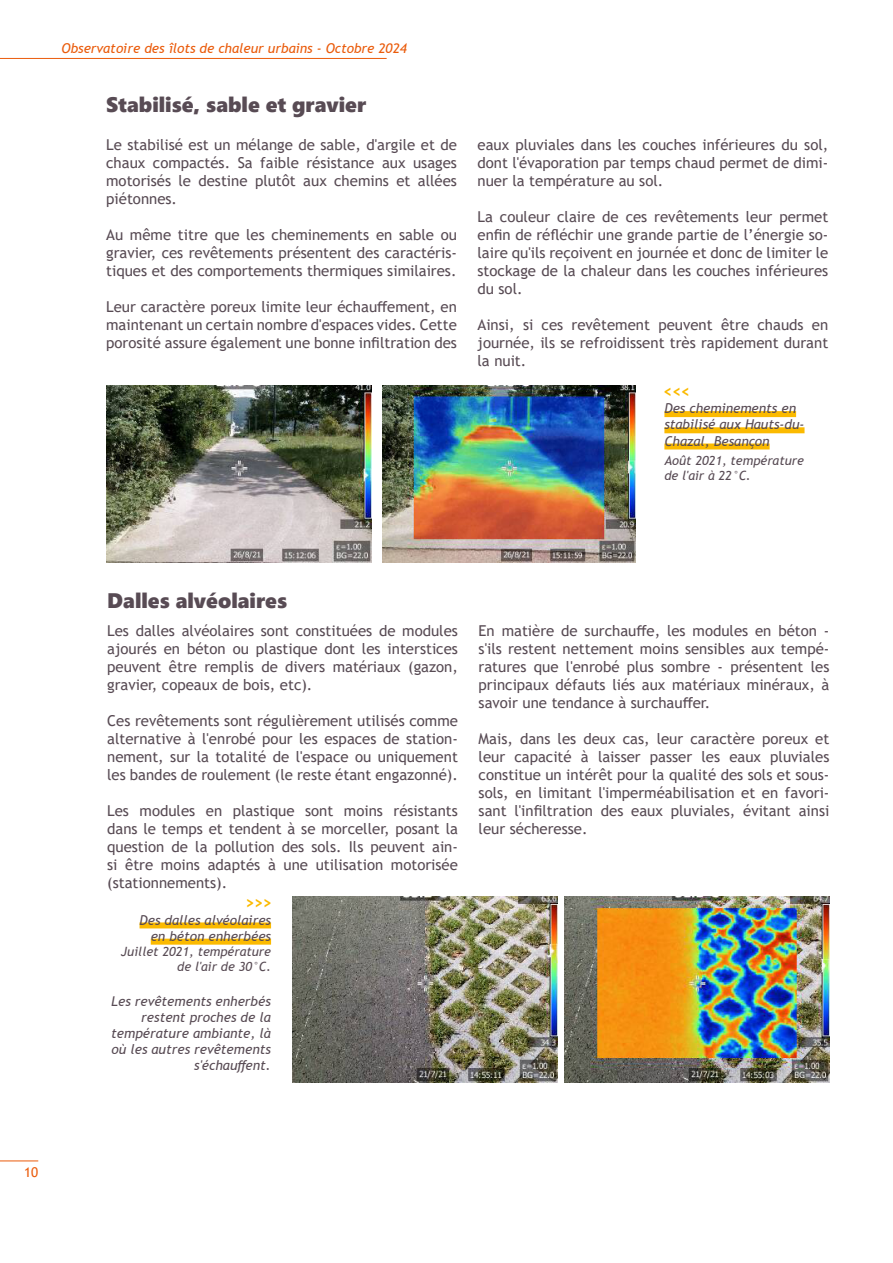
<style>
.page{position:relative;width:893px;height:1263px;background:#fff}
.page>*{position:absolute;margin:0;border:0;box-sizing:border-box;transform-origin:0 0}
.Titre_h2_1_col{font:21px "Segoe UI Black";color:#584b54}
.Intitulé_chiffres_clé_ORANGE{font:700 21px "Trebuchet MS";color:#fbba00}
.Corps_de_texte_2_col{font:15px/18px "Trebuchet MS";color:#584b54;text-align:justify}
.Titre_Légendes_Graphiques_GRIS{font:italic 13.5px/16.2px "Trebuchet MS";color:#584b54;text-align:right}
.t1{font:italic 13.5px "Trebuchet MS";color:#ea5b0b}
.t2{font:13.5px "Trebuchet MS";color:#ea5b0b}
.Titre_Légendes_Graphiques_GRIS-2{font:italic 12.75px "Trebuchet MS";color:#584b54}
</style>
<div class="page">
<hr style="left:0;top:1160px;width:38px;height:1px;background:#ea5b0b">
<hr style="left:0;top:58px;width:387px;height:1px;background:#ea5b0b">
<img style="left:383px;top:385px;width:253px;height:178px">
<img style="left:564px;top:897px;width:265px;height:185px">
<img style="left:292px;top:897px;width:265px;height:185px">
<img style="left:107px;top:385px;width:265px;height:178px">
<div style="left:664px;top:411px;width:132px;height:6px;background:#fbba00"></div>
<div style="left:664px;top:427px;width:140px;height:6px;background:#fbba00"></div>
<div style="left:664px;top:443px;width:106px;height:6px;background:#fbba00"></div>
<div style="left:140px;top:922px;width:131px;height:6px;background:#fbba00"></div>
<div style="left:151px;top:939px;width:120px;height:6px;background:#fbba00"></div>
<p class="t1" style="left:62px;top:40px;width:347px">Observatoire des îlots de chaleur urbains - Octobre 2024</p>
<p class="Titre_h2_1_col" style="left:106px;top:90px;width:261px">Stabilisé, sable et gravier</p>
<p class="Corps_de_texte_2_col" style="left:106px;top:136px;width:352px">Le stabilisé est un mélange de sable, d'argile et de chaux compactés. Sa faible résistance aux usages motorisés le destine plutôt aux chemins et allées piétonnes.</p>
<p class="Corps_de_texte_2_col" style="left:106px;top:226px;width:352px">Au même titre que les cheminements en sable ou gravier, ces revêtements présentent des caractéris&shy;tiques et des comportements thermiques similaires.</p>
<p class="Corps_de_texte_2_col" style="left:106px;top:298px;width:352px">Leur caractère poreux limite leur échauffement, en maintenant un certain nombre d'espaces vides. Cette porosité assure également une bonne infiltration des</p>
<p class="Corps_de_texte_2_col" style="left:477px;top:136px;width:352px">eaux pluviales dans les couches inférieures du sol, dont l'évaporation par temps chaud permet de dimi&shy;nuer la température au sol.</p>
<p class="Corps_de_texte_2_col" style="left:477px;top:208px;width:352px">La couleur claire de ces revêtements leur permet enfin de réfléchir une grande partie de l’énergie so&shy;laire qu'ils reçoivent en journée et donc de limiter le stockage de la chaleur dans les couches inférieures du sol.</p>
<p class="Corps_de_texte_2_col" style="left:477px;top:316px;width:352px">Ainsi, si ces revêtement peuvent être chauds en journée, ils se refroidissent très rapidement durant la nuit.</p>
<p class="Intitulé_chiffres_clé_ORANGE" style="left:659px;top:398px;width:14px;rotate:-90deg">^</p>
<p class="Intitulé_chiffres_clé_ORANGE" style="left:668px;top:398px;width:14px;rotate:-90deg">^</p>
<p class="Intitulé_chiffres_clé_ORANGE" style="left:677px;top:398px;width:14px;rotate:-90deg">^</p>
<p class="Titre_Légendes_Graphiques_GRIS" style="left:664px;top:400px;width:133px">Des cheminements en</p>
<p class="Titre_Légendes_Graphiques_GRIS" style="left:664px;top:417px;width:142px">stabilisé aux Hauts-du-</p>
<p class="Titre_Légendes_Graphiques_GRIS" style="left:664px;top:433px;width:107px">Chazal, Besançon</p>
<p class="Titre_Légendes_Graphiques_GRIS-2" style="left:664px;top:453px;width:141px">Août 2021, température</p>
<p class="Titre_Légendes_Graphiques_GRIS-2" style="left:664px;top:468px;width:88px">de l'air à 22°C.</p>
<p class="t2" style="left:24px;top:1164px;width:16px">10</p>
<p class="Titre_h2_1_col" style="left:107px;top:585px;width:181px">Dalles alvéolaires</p>
<p class="Corps_de_texte_2_col" style="left:107px;top:622px;width:352px">Les dalles alvéolaires sont constituées de modules ajourés en béton ou plastique dont les interstices peuvent être remplis de divers matériaux (gazon, gravier, copeaux de bois, etc).</p>
<p class="Corps_de_texte_2_col" style="left:107px;top:712px;width:352px">Ces revêtements sont régulièrement utilisés comme alternative à l'enrobé pour les espaces de station&shy;nement, sur la totalité de l'espace ou uniquement les bandes de roulement (le reste étant engazonné).</p>
<p class="Corps_de_texte_2_col" style="left:107px;top:802px;width:352px">Les modules en plastique sont moins résistants dans le temps et tendent à se morceller, posant la question de la pollution des sols. Ils peuvent ain&shy;si être moins adaptés à une utilisation motorisée (stationnements).</p>
<p class="Intitulé_chiffres_clé_ORANGE" style="left:259px;top:897px;width:14px;rotate:90deg">^</p>
<p class="Intitulé_chiffres_clé_ORANGE" style="left:267px;top:897px;width:14px;rotate:90deg">^</p>
<p class="Intitulé_chiffres_clé_ORANGE" style="left:276px;top:897px;width:14px;rotate:90deg">^</p>
<p class="Titre_Légendes_Graphiques_GRIS" style="left:140px;top:912px;width:133px">Des dalles alvéolaires</p>
<p class="Titre_Légendes_Graphiques_GRIS" style="left:151px;top:928px;width:122px">en béton enherbées</p>
<p class="Titre_Légendes_Graphiques_GRIS-2" style="left:121px;top:944px;width:151px">Juillet 2021, température</p>
<p class="Titre_Légendes_Graphiques_GRIS-2" style="left:177px;top:959px;width:95px">de l'air de 30°C.</p>
<p class="Titre_Légendes_Graphiques_GRIS" style="left:111px;top:993px;width:161px">Les revêtements enherbés restent proches de la température ambiante, là où les autres revêtements s'échauffent.</p>
<p class="Corps_de_texte_2_col" style="left:479px;top:622px;width:352px">En matière de surchauffe, les modules en béton - s'ils restent nettement moins sensibles aux tempé&shy;ratures que l'enrobé plus sombre - présentent les principaux défauts liés aux matériaux minéraux, à savoir une tendance à surchauffer.</p>
<p class="Corps_de_texte_2_col" style="left:479px;top:730px;width:352px">Mais, dans les deux cas, leur caractère poreux et leur capacité à laisser passer les eaux pluviales constitue un intérêt pour la qualité des sols et sous&shy;sols, en limitant l'imperméabilisation et en favori&shy;sant l'infiltration des eaux pluviales, évitant ainsi leur sécheresse.</p>
</div>
